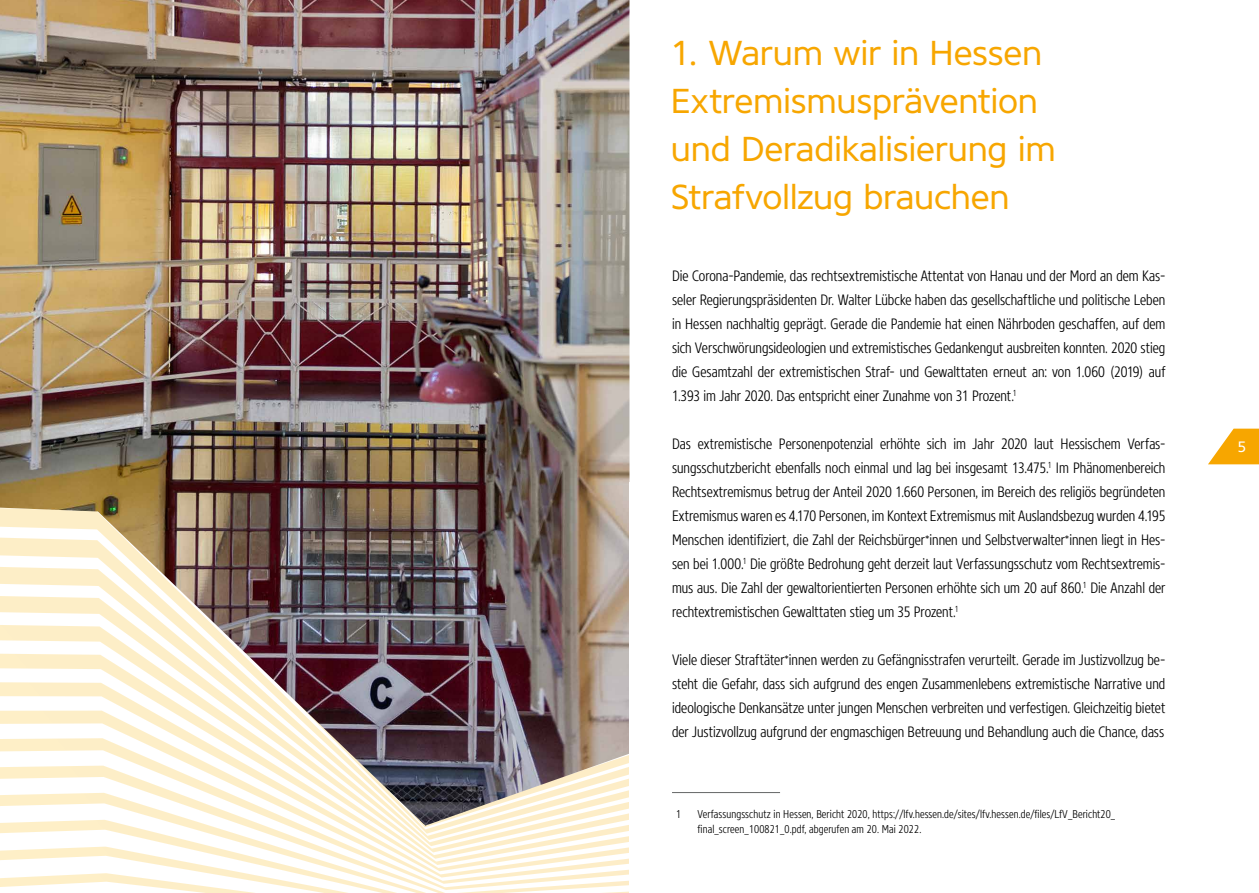
<style>
.page{position:relative;width:1259px;height:893px;background:#fff}
.page>*{position:absolute;margin:0;border:0;box-sizing:border-box;transform-origin:0 0}
.t1{font:34.5px/48px "Core Sans N45";letter-spacing:-.01em;color:#f7a600}
.t2{font:300 15px/24px "Core Sans N37 Cn";color:#000;text-align:justify}
.t3{font:15px "Core Sans N45";color:#fff}
.t4{font:300 11.25px/15px "Core Sans N37 Cn";letter-spacing:.01em;color:#000}
</style>
<div class="page">
<svg style="left:1227px;top:429px;width:32px;height:9px"></svg>
<svg style="left:0;top:826px;width:629px;height:21px"></svg>
<svg style="left:0;top:847px;width:629px;height:26px"></svg>
<svg style="left:0;top:873px;width:629px;height:20px"></svg>
<img style="left:0;top:0;width:629px;height:826px">
<hr style="left:672px;top:792px;width:108px;height:1px;background:#646666">
<h1 class="t1" style="left:671px;top:29px;width:386px">1. Warum wir in Hessen<br>Extremismusprävention und Deradikalisierung im<br>Strafvollzug brauchen</h1>
<p class="t2" style="left:672px;top:264px;width:495px">Die Corona-Pandemie, das rechtsextremistische Attentat von Hanau und der Mord an dem Kas&shy;seler Regierungspräsidenten Dr. Walter Lübcke haben das gesellschaftliche und politische Leben in Hessen nachhaltig geprägt. Gerade die Pandemie hat einen Nährboden geschaffen, auf dem sich Verschwörungsideologien und extremistisches Gedankengut ausbreiten konnten. 2020 stieg die Gesamtzahl der extremistischen Straf- und Gewalttaten erneut an: von 1.060 (2019) auf 1.393 im Jahr 2020. Das entspricht einer Zunahme von 31 Prozent.<sup>1</sup></p>
<p class="t2" style="left:672px;top:432px;width:495px">Das extremistische Personenpotenzial erhöhte sich im Jahr 2020 laut Hessischem Verfas&shy;sungsschutzbericht ebenfalls noch einmal und lag bei insgesamt 13.475.<sup>1</sup> Im Phänomenbereich Rechtsextremismus betrug der Anteil 2020 1.660 Personen, im Bereich des religiös begründeten Extremismus waren es 4.170 Personen, im Kontext Extremismus mit Auslandsbezug wurden 4.195<br>Menschen identifiziert, die Zahl der Reichsbürger<sup>*</sup>innen und Selbstverwalter<sup>*</sup>innen liegt in Hes&shy;sen bei 1.000.<sup>1</sup> Die größte Bedrohung geht derzeit laut Verfassungsschutz vom Rechtsextremis&shy;mus aus. Die Zahl der gewaltorientierten Personen erhöhte sich um 20 auf 860.<sup>1</sup> Die Anzahl der rechtextremistischen Gewalttaten stieg um 35 Prozent.<sup>1</sup></p>
<p class="t2" style="left:672px;top:648px;width:495px">Viele dieser Straftäter<sup>*</sup>innen werden zu Gefängnisstrafen verurteilt. Gerade im Justizvollzug be&shy;steht die Gefahr, dass sich aufgrund des engen Zusammenlebens extremistische Narrative und ideologische Denkansätze unter jungen Menschen verbreiten und verfestigen. Gleichzeitig bietet der Justizvollzug aufgrund der engmaschigen Betreuung und Behandlung auch die Chance, dass</p>
<p class="t4" style="left:676px;top:807px;width:7px">1</p>
<p class="t4" style="left:697px;top:807px;width:419px">Verfassungsschutz in Hessen, Bericht 2020, https://lfv.hessen.de/sites/lfv.hessen.de/files/LfV_Bericht20_ final_screen_100821_0.pdf, abgerufen am 20. Mai 2022.</p>
<p class="t3" style="left:1237px;top:437px;width:10px">5</p>
</div>
